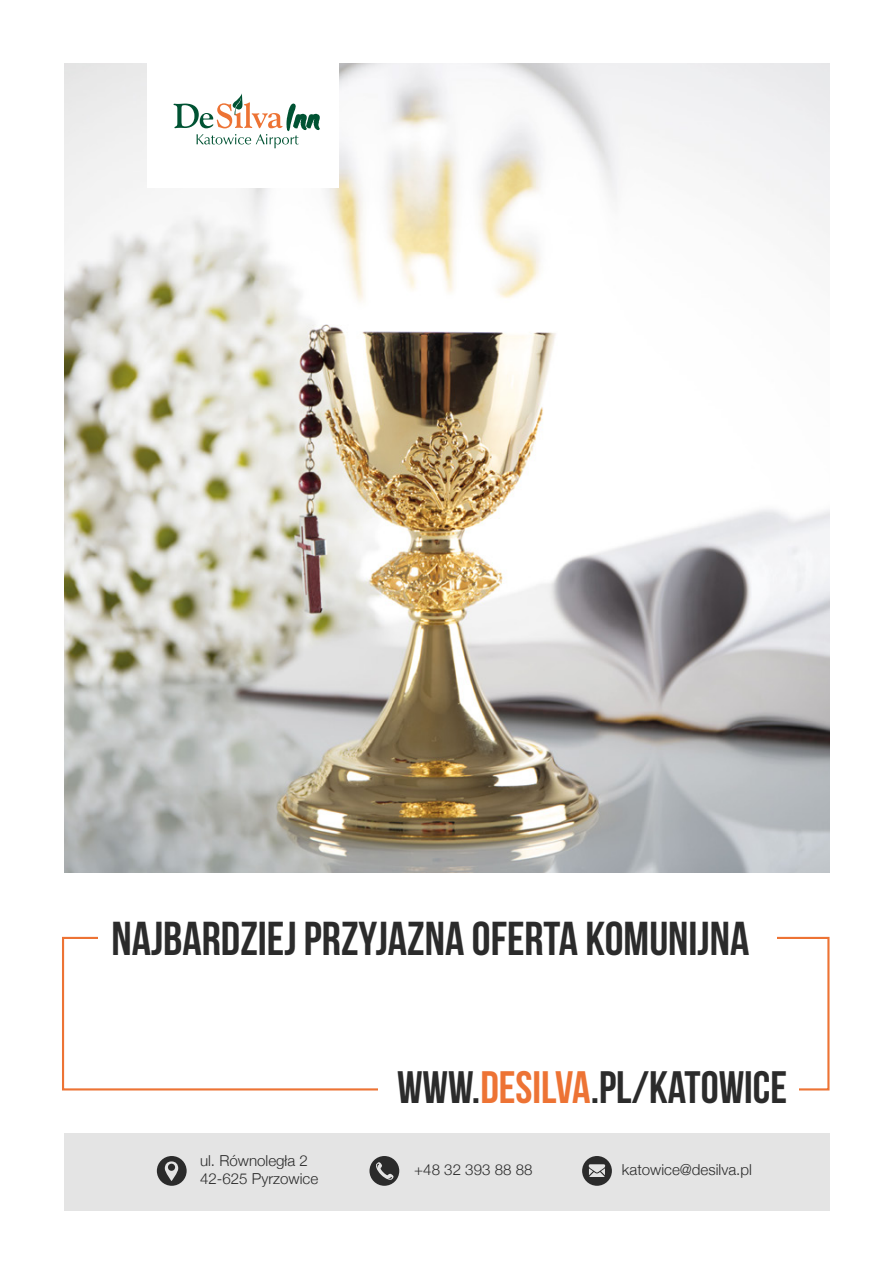
<style>
.page{position:relative;width:893px;height:1263px;background:#fff}
.page>*{position:absolute;margin:0;border:0;box-sizing:border-box;transform-origin:0 0}
.t1{font:47.55px "Bebas Neue";color:#2b2b2b}
.t2{font:45.45px "Bebas Neue";color:#2b2b2b}
.t3{font:300 15.15px/17.9px "Helvetica Neue";color:#2b2b2b}
.s1{color:#ed7334}
</style>
<div class="page">
<img style="left:65px;top:64px;width:765px;height:809px">
<div style="left:65px;top:1133px;width:765px;height:77px;background:#e4e4e4"></div>
<div style="left:147px;top:57px;width:192px;height:131px;background:#fff"></div>
<svg style="left:157px;top:1156px;width:30px;height:30px"></svg>
<svg style="left:369px;top:1156px;width:30px;height:30px"></svg>
<svg style="left:582px;top:1156px;width:30px;height:30px"></svg>
<svg style="left:174px;top:93px;width:146px;height:56px"></svg>
<h1 class="t1" style="left:111px;top:912px;width:639px">NAJBARDZIEJ PRZYJAZNA OFERTA KOMUNIJNA</h1>
<h2 class="t2" style="left:397px;top:1062px;width:392px">WWW.<span class="s1">DESILVA</span>.PL/KATOWICE</h2>
<p class="t3" style="left:200px;top:1150px;width:120px">ul. Równoległa 2<br>42-625 Pyrzowice</p>
<p class="t3" style="left:414px;top:1159px;width:120px">+48 32 393 88 88</p>
<p class="t3" style="left:622px;top:1160px;width:131px">katowice@desilva.pl</p>
</div>
